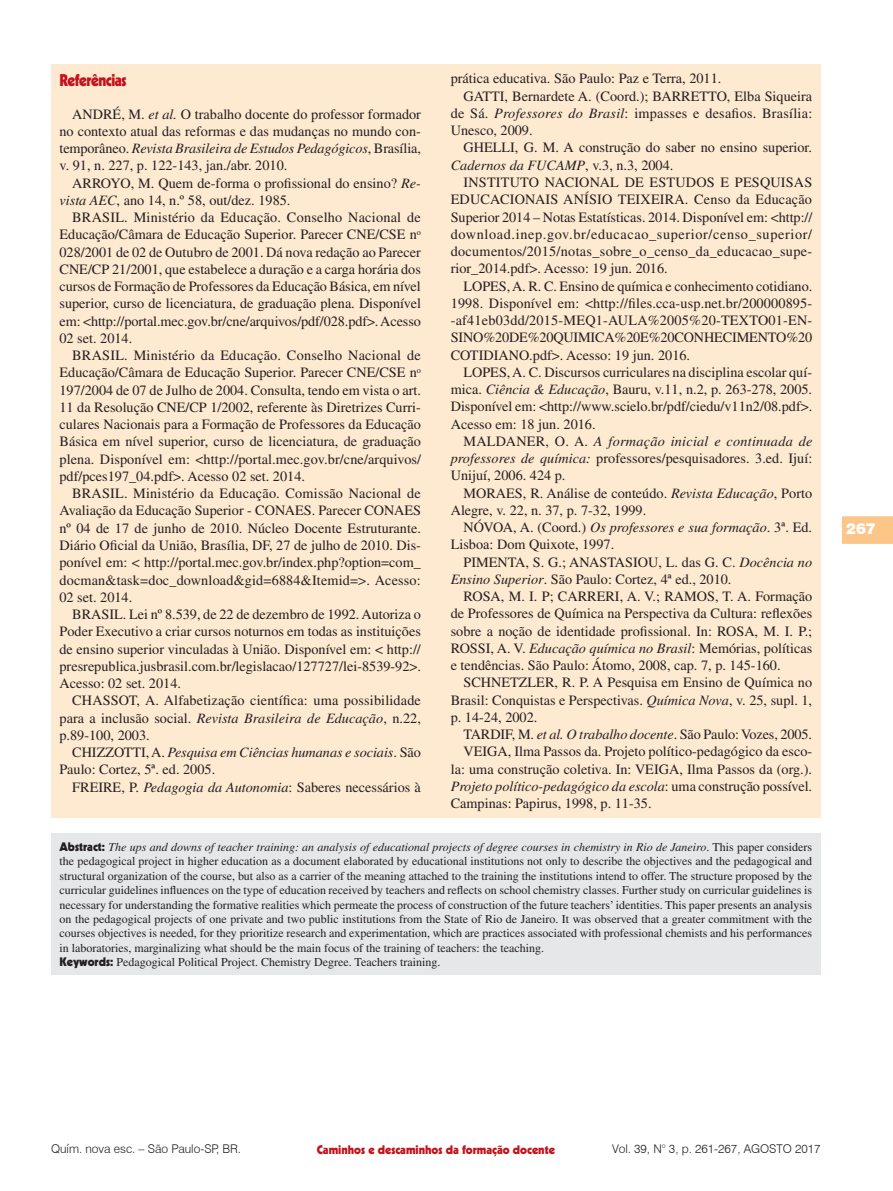
<style>
.page{position:relative;width:893px;height:1191px;background:#fff}
.page>*{position:absolute;margin:0;border:0;box-sizing:border-box;transform-origin:0 0}
.Seção{font:900 16.5px "Kabel";letter-spacing:-.03em;color:#c4121a;scale:.9 1}
.t1{font:900 15px "Swiss 721 BT";color:#fff}
.Bibliografia{font:14.25px/17.2px "Times";color:#231f20;text-align:justify}
.Abstract{font:12px/14.4px "Times";color:#231f20;text-align:justify}
.t2{font:300 12px "Swiss 721 BT";color:#231f20}
.t3{font:900 12px "Kabel";color:#c4121a}
.s1{font-style:italic}
.s2{font-family:"Kabel";font-weight:900}
</style>
<div class="page">
<svg style="left:842px;top:516px;width:51px;height:28px"></svg>
<div style="left:51px;top:64px;width:770px;height:753px;background:#fee9d1"></div>
<div style="left:51px;top:833px;width:770px;height:141px;background:#e6e7e9"></div>
<p class="Bibliografia" style="left:451px;top:70px;width:272px">prática educativa. São Paulo: Paz e Terra, 2011.</p>
<p class="Bibliografia" style="left:451px;top:87px;width:363px;text-indent:13px">GATTI, Bernardete A. (Coord.); BARRETTO, Elba Siqueira de Sá. <span class="s1">Professores do Brasil</span>: impasses e desafios. Brasília:<br>Unesco, 2009.</p>
<p class="Bibliografia" style="left:451px;top:139px;width:363px;text-indent:13px">GHELLI, G. M. A construção do saber no ensino superior.<br><span class="s1">Cadernos da FUCAMP</span>, v.3, n.3, 2004.</p>
<p class="Bibliografia" style="left:451px;top:173px;width:363px;text-indent:13px">INSTITUTO NACIONAL DE ESTUDOS E PESQUISAS EDUCACIONAIS ANÍSIO TEIXEIRA. Censo da Educação Superior 2014 – Notas Estatísticas. 2014. Disponível em: &lt;http:// download.inep.gov.br/educacao_superior/censo_superior/ documentos/2015/notas_sobre_o_censo_da_educacao_supe&shy;rior_2014.pdf&gt;. Acesso: 19 jun. 2016.</p>
<p class="Bibliografia" style="left:451px;top:277px;width:363px;text-indent:13px">LOPES, A. R. C. Ensino de química e conhecimento cotidiano.<br>1998. Disponível em: &lt;http://files.cca-usp.net.br/200000895- -af41eb03dd/2015-MEQ1-AULA%2005%20-TEXTO01-EN-SINO%20DE%20QUIMICA%20E%20CONHECIMENTO%20<br>COTIDIANO.pdf&gt;. Acesso: 19 jun. 2016.</p>
<p class="Bibliografia" style="left:451px;top:363px;width:363px;text-indent:13px">LOPES, A. C. Discursos curriculares na disciplina escolar quí&shy;mica. <span class="s1">Ciência &amp; Educação</span>, Bauru, v.11, n.2, p. 263-278, 2005.<br>Disponível em: &lt;http://www.scielo.br/pdf/ciedu/v11n2/08.pdf&gt;.<br>Acesso em: 18 jun. 2016.</p>
<p class="Bibliografia" style="left:451px;top:432px;width:363px;text-indent:13px">MALDANER, O. A. <span class="s1">A formação inicial e continuada de professores de química:</span> professores/pesquisadores. 3.ed. Ijuí:<br>Unijuí, 2006. 424 p.</p>
<p class="Bibliografia" style="left:451px;top:484px;width:363px;text-indent:13px">MORAES, R. Análise de conteúdo. <span class="s1">Revista Educação</span>, Porto<br>Alegre, v. 22, n. 37, p. 7-32, 1999.</p>
<p class="Bibliografia" style="left:451px;top:518px;width:363px;text-indent:13px">NÓVOA, A. (Coord.) <span class="s1">Os professores e sua formação</span>. 3ª. Ed.<br>Lisboa: Dom Quixote, 1997.</p>
<p class="Bibliografia" style="left:451px;top:553px;width:363px;text-indent:13px">PIMENTA, S. G.; ANASTASIOU, L. das G. C. <span class="s1">Docência no<br>Ensino Superior</span>. São Paulo: Cortez, 4ª ed., 2010.</p>
<p class="Bibliografia" style="left:451px;top:587px;width:363px;text-indent:13px">ROSA, M. I. P; CARRERI, A. V.; RAMOS, T. A. Formação de Professores de Química na Perspectiva da Cultura: reflexões sobre a noção de identidade profissional. In: ROSA, M. I. P.; ROSSI, A. V. <span class="s1">Educação química no Brasil</span>: Memórias, políticas e tendências. São Paulo: Átomo, 2008, cap. 7, p. 145-160.</p>
<p class="Bibliografia" style="left:451px;top:674px;width:363px;text-indent:13px">SCHNETZLER, R. P. A Pesquisa em Ensino de Química no Brasil: Conquistas e Perspectivas. <span class="s1">Química Nova</span>, v. 25, supl. 1, p. 14-24, 2002.</p>
<p class="Bibliografia" style="left:463px;top:725px;width:350px">TARDIF, M. <span class="s1">et al. O trabalho docente</span>. São Paulo: Vozes, 2005.</p>
<p class="Bibliografia" style="left:451px;top:743px;width:363px;text-indent:13px">VEIGA, Ilma Passos da. Projeto político-pedagógico da esco&shy;la: uma construção coletiva. In: VEIGA, Ilma Passos da (org.).<br><span class="s1">Projeto político-pedagógico da escola</span>: uma construção possível.<br>Campinas: Papirus, 1998, p. 11-35.</p>
<p class="Abstract" style="left:60px;top:839px;width:754px"><span class="s2">Abstract:</span> <span class="s1">The ups and downs of teacher training: an analysis of educational projects of degree courses in chemistry in Rio de Janeiro</span>. This paper considers the pedagogical project in higher education as a document elaborated by educational institutions not only to describe the objectives and the pedagogical and structural organization of the course, but also as a carrier of the meaning attached to the training the institutions intend to offer. The structure proposed by the curricular guidelines influences on the type of education received by teachers and reflects on school chemistry classes. Further study on curricular guidelines is necessary for understanding the formative realities which permeate the process of construction of the future teachers’ identities. This paper presents an analysis on the pedagogical projects of one private and two public institutions from the State of Rio de Janeiro. It was observed that a greater commitment with the courses objectives is needed, for they prioritize research and experimentation, which are practices associated with professional chemists and his performances in laboratories, marginalizing what should be the main focus of the training of teachers: the teaching.</p>
<p class="Abstract" style="left:60px;top:955px;width:382px"><span class="s2">Keywords:</span> Pedagogical Political Project. Chemistry Degree. Teachers training.</p>
<p class="Seção" style="left:60px;top:70px;width:76px">Referências</p>
<p class="Bibliografia" style="left:60px;top:105px;width:363px;text-indent:13px">ANDRÉ, M. <span class="s1">et al.</span> O trabalho docente do professor formador no contexto atual das reformas e das mudanças no mundo con&shy;temporâneo. <span class="s1">Revista Brasileira de Estudos Pedagógicos</span>, Brasília, v. 91, n. 227, p. 122-143, jan./abr. 2010.</p>
<p class="Bibliografia" style="left:60px;top:174px;width:363px;text-indent:13px">ARROYO, M. Quem de-forma o profissional do ensino? <span class="s1">Re&shy;vista AEC</span>, ano 14, n.º 58, out/dez. 1985.</p>
<p class="Bibliografia" style="left:60px;top:209px;width:363px;text-indent:13px">BRASIL. Ministério da Educação. Conselho Nacional de Educação/Câmara de Educação Superior. Parecer CNE/CSE n<sup>o </sup>028/2001 de 02 de Outubro de 2001. Dá nova redação ao Parecer CNE/CP 21/2001, que estabelece a duração e a carga horária dos cursos de Formação de Professores da Educação Básica, em nível superior, curso de licenciatura, de graduação plena. Disponível em: &lt;http://portal.mec.gov.br/cne/arquivos/pdf/028.pdf&gt;. Acesso 02 set. 2014.</p>
<p class="Bibliografia" style="left:60px;top:347px;width:363px;text-indent:13px">BRASIL. Ministério da Educação. Conselho Nacional de Educação/Câmara de Educação Superior. Parecer CNE/CSE n<sup>o </sup>197/2004 de 07 de Julho de 2004. Consulta, tendo em vista o art.<br>11 da Resolução CNE/CP 1/2002, referente às Diretrizes Curri&shy;culares Nacionais para a Formação de Professores da Educação Básica em nível superior, curso de licenciatura, de graduação plena. Disponível em: &lt;http://portal.mec.gov.br/cne/arquivos/ pdf/pces197_04.pdf&gt;. Acesso 02 set. 2014.</p>
<p class="Bibliografia" style="left:60px;top:485px;width:363px;text-indent:13px">BRASIL. Ministério da Educação. Comissão Nacional de Avaliação da Educação Superior - CONAES. Parecer CONAES nº 04 de 17 de junho de 2010. Núcleo Docente Estruturante.<br>Diário Oficial da União, Brasília, DF, 27 de julho de 2010. Dis&shy;ponível em: &lt; http://portal.mec.gov.br/index.php?option=com_ docman&amp;task=doc_download&amp;gid=6884&amp;Itemid=&gt;. Acesso:<br>02 set. 2014.</p>
<p class="Bibliografia" style="left:60px;top:605px;width:363px;text-indent:13px">BRASIL. Lei nº 8.539, de 22 de dezembro de 1992. Autoriza o Poder Executivo a criar cursos noturnos em todas as instituições de ensino superior vinculadas à União. Disponível em: &lt; http:// presrepublica.jusbrasil.com.br/legislacao/127727/lei-8539-92&gt;.<br>Acesso: 02 set. 2014.</p>
<p class="Bibliografia" style="left:60px;top:692px;width:363px;text-indent:13px">CHASSOT, A. Alfabetização científica: uma possibilidade para a inclusão social. <span class="s1">Revista Brasileira de Educação</span>, n.22, p.89-100, 2003.</p>
<p class="Bibliografia" style="left:60px;top:743px;width:363px;text-indent:13px">CHIZZOTTI, A. <span class="s1">Pesquisa em Ciências humanas e sociais</span>. São<br>Paulo: Cortez, 5ª. ed. 2005.</p>
<p class="Bibliografia" style="left:72px;top:778px;width:350px">FREIRE, P. <span class="s1">Pedagogia da Autonomia</span>: Saberes necessários à</p>
<p class="t1" style="left:846px;top:519px;width:31px">267</p>
<p class="t2" style="left:51px;top:1141px;width:192px">Quím. nova esc. – São Paulo-SP, BR.</p>
<p class="t2" style="left:612px;top:1141px;width:210px">Vol. 39, N° 3, p. 261-267, AGOSTO 2017</p>
<p class="t3" style="left:317px;top:1141px;width:240px">Caminhos e descaminhos da formação docente</p>
</div>
